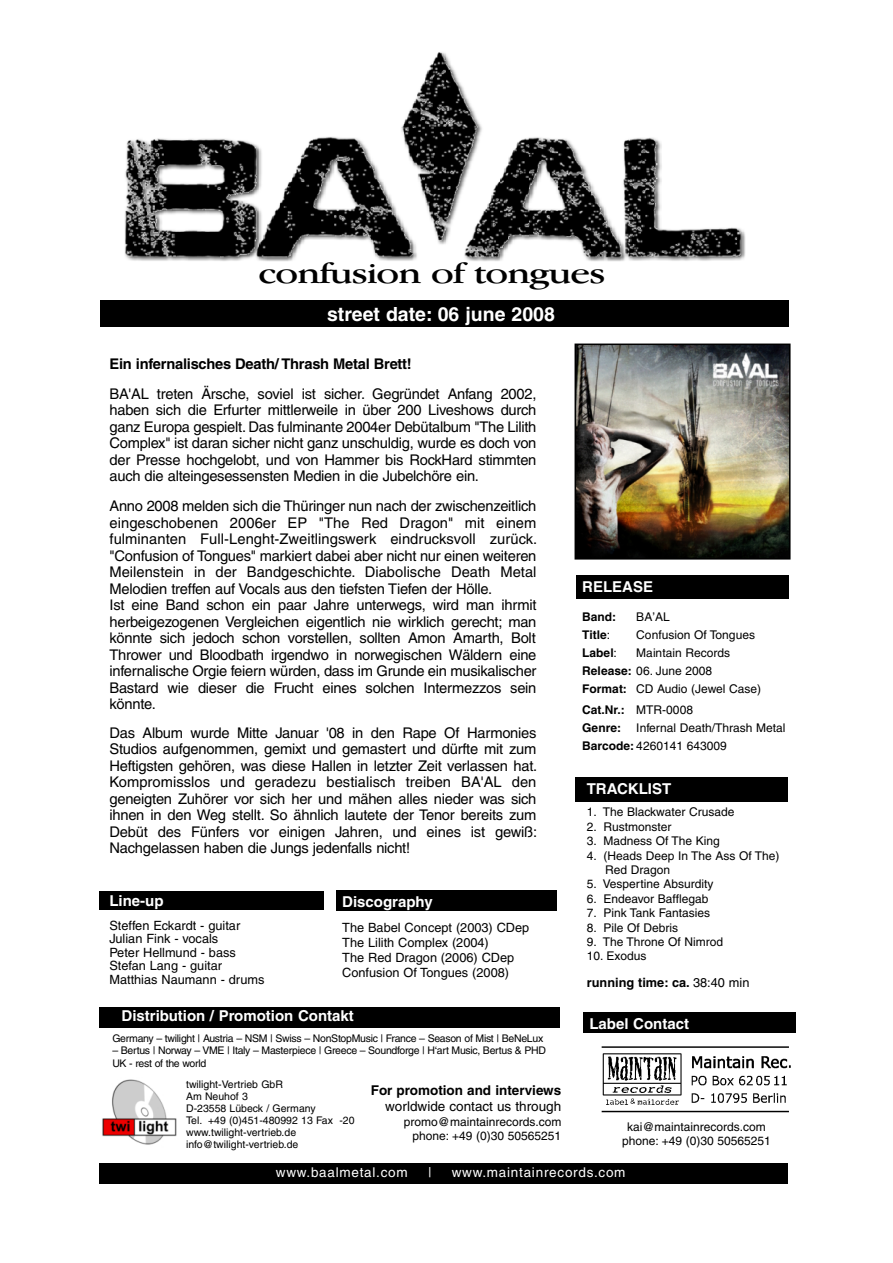
<style>
.page{position:relative;width:893px;height:1263px;background:#fff}
.page>*{position:absolute;margin:0;border:0;box-sizing:border-box;transform-origin:0 0}
.t1{font:30px "Apple Garamond";letter-spacing:-.02em;color:#000;scale:1.63 1}
.t2{font:700 19.5px "Helvetica";color:#fff}
.t3{font:700 15px "Helvetica";color:#fff}
.t4{font:14.7px/16.5px "Helvetica";letter-spacing:-.015em;color:#000;text-align:justify}
.t5{font:700 14.7px "Helvetica";letter-spacing:-.015em;color:#000}
.t6{font:13.5px "Helvetica";letter-spacing:.055em;color:#fff}
.t7{font:700 13.5px "Helvetica";color:#000}
.t8{font:13.5px "Helvetica";color:#000}
.t9{font:12.75px/13.5px "Helvetica";color:#000}
.t10{font:700 12.75px "Helvetica";color:#000}
.t11{font:12px/14.4px "Helvetica";color:#000}
.t12{font:700 12px/18px "Helvetica";color:#000}
.t13{font:10.5px/12.6px "Helvetica";letter-spacing:-.03em;color:#000}
.t14{font:10.5px/12px "Helvetica";color:#000}
.s1{font-weight:400}
.s2{font-weight:700}
</style>
<div class="page">
<div style="left:99px;top:1163px;width:689px;height:21px;background:#000"></div>
<div style="left:99px;top:1007px;width:461px;height:20px;background:#000"></div>
<img style="left:102px;top:1079px;width:75px;height:66px">
<div style="left:100px;top:301px;width:688px;height:26px;background:#000"></div>
<div style="left:584px;top:1013px;width:212px;height:20px;background:#000"></div>
<img style="left:601px;top:1046px;width:190px;height:67px">
<div style="left:575px;top:777px;width:213px;height:25px;background:#000"></div>
<img style="left:125px;top:52px;width:621px;height:209px">
<div style="left:576px;top:575px;width:213px;height:24px;background:#000"></div>
<img style="left:577px;top:347px;width:210px;height:210px">
<div style="left:574px;top:344px;width:216px;height:216px;border:2px solid #000"></div>
<div style="left:99px;top:891px;width:224px;height:19px;background:#000"></div>
<div style="left:336px;top:890px;width:221px;height:21px;background:#000"></div>
<h1 class="t1" style="left:259px;top:256px;width:214px">confusion of tongues</h1>
<h2 class="t2" style="left:327px;top:307px;width:229px">street date: 06 june 2008</h2>
<p class="t5" style="left:110px;top:358px;width:304px">Ein infernalisches Death/ Thrash Metal Brett!</p>
<p class="t4" style="left:109px;top:387px;width:428px">BA'AL treten Ärsche, soviel ist sicher. Gegründet Anfang 2002, haben sich die Erfurter mittlerweile in über 200 Liveshows durch ganz Europa gespielt. Das fulminante 2004er Debütalbum "The Lilith Complex" ist daran sicher nicht ganz unschuldig, wurde es doch von der Presse hochgelobt, und von Hammer bis RockHard stimmten auch die alteingesessensten Medien in die Jubelchöre ein.</p>
<p class="t4" style="left:109px;top:499px;width:429px;text-align:left">Anno 2008 melden sich die Thüringer nun nach der zwischenzeitlich eingeschobenen 2006er EP "The Red Dragon" mit einem fulminanten Full-Lenght-Zweitlingswerk eindrucksvoll zurück. "Confusion of Tongues" markiert dabei aber nicht nur einen weiteren Meilenstein in der Bandgeschichte. Diabolische Death Metal Melodien treffen auf Vocals aus den tiefsten Tiefen der Hölle.<br>Ist eine Band schon ein paar Jahre unterwegs, wird man ihrmit herbeigezogenen Vergleichen eigentlich nie wirklich gerecht; man könnte sich jedoch schon vorstellen, sollten Amon Amarth, Bolt Thrower und Bloodbath irgendwo in norwegischen Wäldern eine infernalische Orgie feiern würden, dass im Grunde ein musikalischer Bastard wie dieser die Frucht eines solchen Intermezzos sein könnte.</p>
<p class="t4" style="left:109px;top:726px;width:429px">Das Album wurde Mitte Januar '08 in den Rape Of Harmonies Studios aufgenommen, gemixt und gemastert und dürfte mit zum Heftigsten gehören, was diese Hallen in letzter Zeit verlassen hat.<br>Kompromisslos und geradezu bestialisch treiben BA'AL den geneigten Zuhörer vor sich her und mähen alles nieder was sich ihnen in den Weg stellt. So ähnlich lautete der Tenor bereits zum Debüt des Fünfers vor einigen Jahren, und eines ist gewiß:<br>Nachgelassen haben die Jungs jedenfalls nicht!</p>
<p class="t3" style="left:109px;top:895px;width:56px">Line-up</p>
<p class="t9" style="left:109px;top:920px;width:156px">Steffen Eckardt - guitar<br>Julian Fink - vocals<br>Peter Hellmund - bass<br>Stefan Lang - guitar<br>Matthias Naumann - drums</p>
<p class="t3" style="left:342px;top:896px;width:92px">Discography</p>
<p class="t9" style="left:342px;top:921px;width:189px;line-height:15px">The Babel Concept (2003) CDep<br>The Lilith Complex (2004)<br>The Red Dragon (2006) CDep<br>Confusion Of Tongues (2008)</p>
<p class="t3" style="left:122px;top:1011px;width:234px">Distribution / Promotion Contakt</p>
<p class="t13" style="left:112px;top:1032px;width:432px">Germany – twilight | Austria – NSM | Swiss – NonStopMusic | France – Season of Mist | BeNeLux</p>
<p class="t13" style="left:112px;top:1045px;width:435px">– Bertus | Norway – VME | Italy – Masterpiece | Greece – Soundforge | H‘art Music, Bertus &amp; PHD<br>UK - rest of the world</p>
<p class="t14" style="left:186px;top:1079px;width:170px">twilight-Vertrieb GbR<br>Am Neuhof 3<br>D-23558 Lübeck / Germany<br>Tel. +49 (0)451-480992 13 Fax -20 www.twilight-vertrieb.de info@twilight-vertrieb.de</p>
<p class="t7" style="left:371px;top:1085px;width:192px">For promotion and interviews</p>
<p class="t8" style="left:385px;top:1101px;width:177px">worldwide contact us through</p>
<p class="t11" style="left:404px;top:1115px;width:159px;text-align:right">promo@maintainrecords.com phone: +49 (0)30 50565251</p>
<p class="t3" style="left:582px;top:582px;width:72px">RELEASE</p>
<p class="t12" style="left:582px;top:609px;width:35px">Band:</p>
<p class="t11" style="left:636px;top:611px;width:35px">BA’AL</p>
<p class="t12" style="left:582px;top:627px;width:29px">Title<span class="s1">:</span></p>
<p class="t11" style="left:636px;top:629px;width:120px">Confusion Of Tongues</p>
<p class="t12" style="left:582px;top:645px;width:36px">Label<span class="s1">:</span></p>
<p class="t11" style="left:582px;top:645px;width:180px;line-height:18px;text-indent:54px">Maintain Records<br><span class="s2">Release:</span> 06. June 2008<br><span class="s2">Format:</span> CD Audio (Jewel Case)</p>
<p class="t12" style="left:582px;top:702px;width:112px">Cat.Nr.: <span class="s1">MTR-0008<br></span>Genre:</p>
<p class="t11" style="left:582px;top:720px;width:205px;line-height:18px;text-indent:54px">Infernal Death/Thrash Metal<br><span class="s2">Barcode:</span> 4260141 643009</p>
<p class="t3" style="left:587px;top:783px;width:86px">TRACKLIST</p>
<p class="t11" style="left:587px;top:806px;width:149px">1. The Blackwater Crusade</p>
<p class="t11" style="left:587px;top:820px;width:86px">2. Rustmonster</p>
<p class="t11" style="left:587px;top:835px;width:135px">3. Madness Of The King</p>
<p class="t11" style="left:605px;top:849px;width:176px;text-indent:-18px">4. (Heads Deep In The Ass Of The)<br>Red Dragon</p>
<p class="t11" style="left:587px;top:878px;width:128px">5. Vespertine Absurdity</p>
<p class="t11" style="left:587px;top:892px;width:123px">6. Endeavor Bafflegab</p>
<p class="t11" style="left:587px;top:907px;width:125px">7. Pink Tank Fantasies</p>
<p class="t11" style="left:587px;top:921px;width:93px">8. Pile Of Debris</p>
<p class="t11" style="left:587px;top:936px;width:138px">9. The Throne Of Nimrod</p>
<p class="t11" style="left:587px;top:950px;width:61px">10. Exodus</p>
<p class="t10" style="left:587px;top:977px;width:164px">running time: ca. <span class="s1">38:40 min</span></p>
<p class="t3" style="left:589px;top:1018px;width:101px">Label Contact</p>
<p class="t11" style="left:622px;top:1121px;width:150px;text-align:center">kai@maintainrecords.com phone: +49 (0)30 50565251</p>
<p class="t6" style="left:276px;top:1167px;width:133px">www.baalmetal.com</p>
<p class="t6" style="left:428px;top:1167px;width:5px">|</p>
<p class="t6" style="left:452px;top:1167px;width:175px">www.maintainrecords.com</p>
</div>
